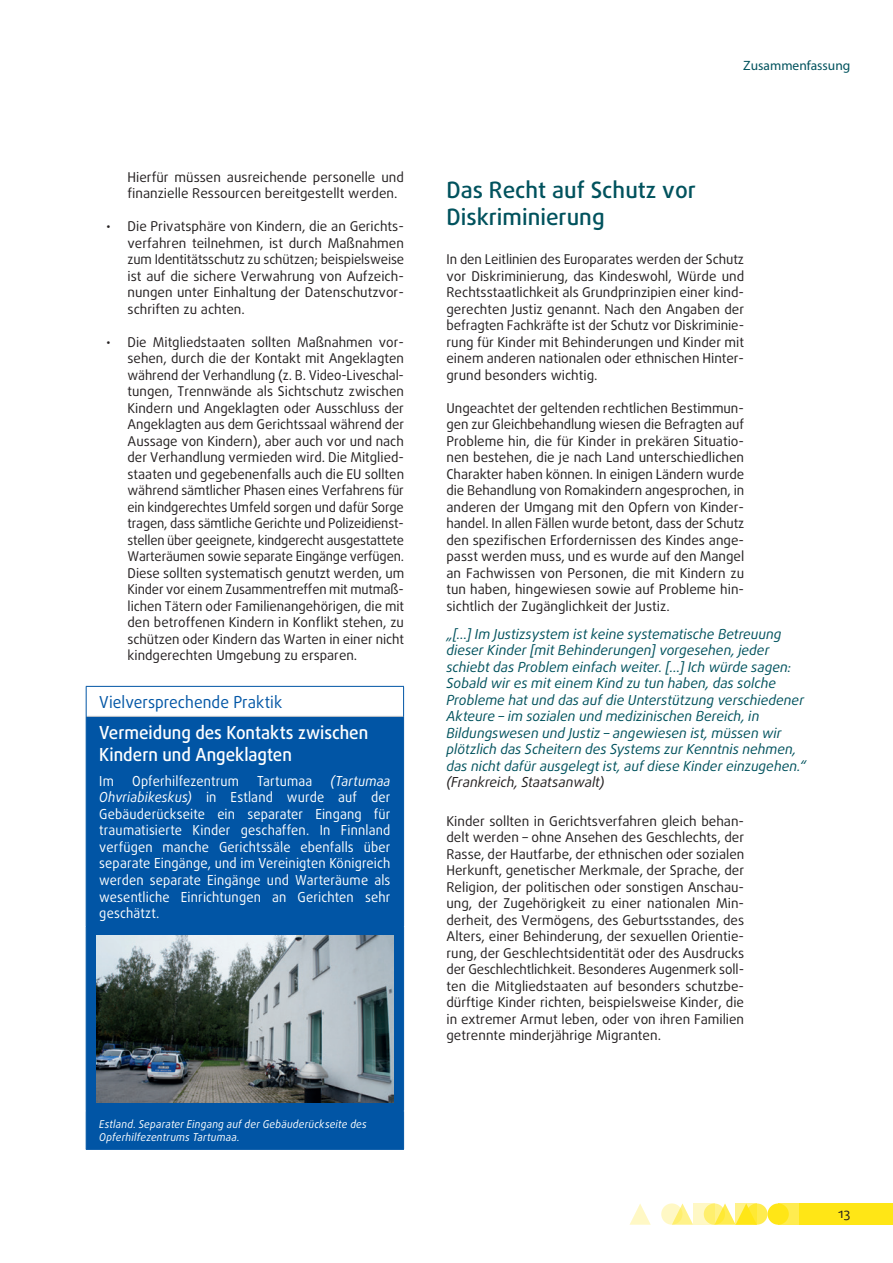
<style>
.page{position:relative;width:893px;height:1263px;background:#fff}
.page>*{position:absolute;margin:0;border:0;box-sizing:border-box;transform-origin:0 0}
.titles_h2{font:500 22.5px/27px "Daxline Pro";color:#00525d}
.PROMISING_title{font:500 18px/21.6px "Daxline Pro";color:#fff;scale:.94 1}
.PROMISING_super{font:16.5px "Daxline Pro";letter-spacing:.005em;color:#0155a5;scale:.95 1}
.quote_body{font:italic 13.8px/16.5px "Daxline Pro";color:#00525d}
.PROMISING_body{font:13.8px/16.5px "Daxline Pro";letter-spacing:.01em;color:#fff;text-align:justify;scale:.94 1}
.text_body{font:13.5px/16.5px "Daxline Pro";color:#231f20;text-align:justify}
.t1{font:13.5px "Myriad Pro";color:#00525d}
.PROMISING_more_info{font:italic 10.8px/12.9px "Daxline Pro";letter-spacing:.02em;color:#fff;scale:.95 1}
.s1{font-style:italic}
.s2{color:#231f20}
</style>
<div class="page">
<div style="left:746px;top:1203px;width:21px;height:22px;background:#ffec50;border-radius:50%"></div>
<div style="left:778px;top:1203px;width:21px;height:22px;background:#ffec50"></div>
<div style="left:799px;top:1203px;width:94px;height:22px;background:#ffe616"></div>
<svg style="left:675px;top:1203px;width:18px;height:22px"></svg>
<svg style="left:629px;top:1204px;width:22px;height:21px"></svg>
<div style="left:767px;top:1203px;width:22px;height:22px;background:#ffe616;border-radius:50%"></div>
<svg style="left:718px;top:1203px;width:18px;height:22px"></svg>
<svg style="left:704px;top:1203px;width:21px;height:22px"></svg>
<svg style="left:661px;top:1203px;width:21px;height:22px"></svg>
<svg style="left:736px;top:1203px;width:21px;height:22px"></svg>
<svg style="left:693px;top:1203px;width:21px;height:22px"></svg>
<div style="left:87px;top:717px;width:316px;height:432px;background:#0155a5"></div>
<hr style="left:87px;top:716px;width:316px;height:1px;background:#c7c8ca">
<hr style="left:86px;top:686px;width:318px;height:1px;background:#0155a5">
<svg style="left:86px;top:687px;width:1px;height:29px"></svg>
<svg style="left:403px;top:687px;width:1px;height:29px"></svg>
<hr style="left:86px;top:716px;width:1px;height:210px;background:#0155a5">
<hr style="left:403px;top:716px;width:1px;height:210px;background:#0155a5">
<hr style="left:86px;top:926px;width:318px;height:1px;background:#0155a5">
<hr style="left:86px;top:927px;width:1px;height:183px;background:#0155a5">
<hr style="left:403px;top:927px;width:1px;height:183px;background:#0155a5">
<hr style="left:86px;top:1110px;width:318px;height:1px;background:#0155a5">
<hr style="left:86px;top:1111px;width:1px;height:38px;background:#0155a5">
<hr style="left:403px;top:1111px;width:1px;height:38px;background:#0155a5">
<hr style="left:86px;top:1149px;width:318px;height:1px;background:#0155a5">
<img style="left:96px;top:935px;width:298px;height:167px">
<p class="text_body" style="left:128px;top:169px;width:278px">Hierfür müssen ausreichende personelle und finanzielle Ressourcen bereitgestellt werden.</p>
<p class="text_body" style="left:128px;top:218px;width:278px;text-indent:-21px">• Die Privatsphäre von Kindern, die an Gerichts&shy;verfahren teilnehmen, ist durch Maßnahmen zum Identitätsschutz zu schützen; beispielsweise ist auf die sichere Verwahrung von Aufzeich&shy;nungen unter Einhaltung der Datenschutzvor&shy;schriften zu achten.</p>
<p class="text_body" style="left:128px;top:334px;width:278px;text-indent:-21px">• Die Mitgliedstaaten sollten Maßnahmen vor&shy;sehen, durch die der Kontakt mit Angeklagten während der Verhandlung (z. B. Video-Liveschal&shy;tungen, Trennwände als Sichtschutz zwischen Kindern und Angeklagten oder Ausschluss der Angeklagten aus dem Gerichtssaal während der Aussage von Kindern), aber auch vor und nach der Verhandlung vermieden wird. Die Mitglied&shy;staaten und gegebenenfalls auch die EU sollten während sämtlicher Phasen eines Verfahrens für ein kindgerechtes Umfeld sorgen und dafür Sorge tragen, dass sämtliche Gerichte und Polizeidienst&shy;stellen über geeignete, kindgerecht ausgestattete Warteräumen sowie separate Eingänge verfügen.<br>Diese sollten systematisch genutzt werden, um Kinder vor einem Zusammentreffen mit mutmaß&shy;lichen Tätern oder Familienangehörigen, die mit den betroffenen Kindern in Konflikt stehen, zu schützen oder Kindern das Warten in einer nicht kindgerechten Umgebung zu ersparen.</p>
<p class="PROMISING_super" style="left:99px;top:691px;width:194px">Vielversprechende Praktik</p>
<p class="PROMISING_title" style="left:99px;top:722px;width:288px">Vermeidung des Kontakts zwischen<br>Kindern und Angeklagten</p>
<p class="PROMISING_body" style="left:99px;top:772px;width:17px">Im</p>
<p class="PROMISING_body" style="left:132px;top:772px;width:115px">Opferhilfezentrum</p>
<p class="PROMISING_body" style="left:257px;top:772px;width:60px">Tartumaa</p>
<p class="PROMISING_body" style="left:99px;top:772px;width:311px;text-indent:231px"><span class="s1">(Tartumaa Ohvriabikeskus)</span> in Estland wurde auf der Gebäuderückseite ein separater Eingang für traumatisierte Kinder geschaffen. In Finnland verfügen manche Gerichtssäle ebenfalls über separate Eingänge, und im Vereinigten Königreich werden separate Eingänge und Warteräume als wesentliche Einrichtungen an Gerichten sehr geschätzt.</p>
<p class="PROMISING_more_info" style="left:99px;top:1117px;width:283px">Estland. Separater Eingang auf der Gebäuderückseite des<br>Opferhilfezentrums Tartumaa.</p>
<p class="t1" style="left:743px;top:57px;width:109px">Zusammenfassung</p>
<p class="titles_h2" style="left:446px;top:177px;width:251px">Das Recht auf Schutz vor<br>Diskriminierung</p>
<p class="text_body" style="left:446px;top:251px;width:299px">In den Leitlinien des Europarates werden der Schutz vor Diskriminierung, das Kindeswohl, Würde und Rechtsstaatlichkeit als Grundprinzipien einer kind&shy;gerechten Justiz genannt. Nach den Angaben der befragten Fachkräfte ist der Schutz vor Diskriminie&shy;rung für Kinder mit Behinderungen und Kinder mit einem anderen nationalen oder ethnischen Hinter&shy;grund besonders wichtig.</p>
<p class="text_body" style="left:446px;top:400px;width:299px">Ungeachtet der geltenden rechtlichen Bestimmun&shy;gen zur Gleichbehandlung wiesen die Befragten auf Probleme hin, die für Kinder in prekären Situatio&shy;nen bestehen, die je nach Land unterschiedlichen Charakter haben können. In einigen Ländern wurde die Behandlung von Romakindern angesprochen, in anderen der Umgang mit den Opfern von Kinder&shy;handel. In allen Fällen wurde betont, dass der Schutz den spezifischen Erfordernissen des Kindes ange&shy;passt werden muss, und es wurde auf den Mangel an Fachwissen von Personen, die mit Kindern zu tun haben, hingewiesen sowie auf Probleme hin&shy;sichtlich der Zugänglichkeit der Justiz.</p>
<p class="quote_body" style="left:446px;top:626px;width:361px">„[…] Im Justizsystem ist keine systematische Betreuung dieser Kinder [mit Behinderungen] vorgesehen, jeder schiebt das Problem einfach weiter. […] Ich würde sagen:<br>Sobald wir es mit einem Kind zu tun haben, das solche Probleme hat und das auf die Unterstützung verschiedener Akteure – im sozialen und medizinischen Bereich, in Bildungswesen und Justiz – angewiesen ist, müssen wir plötzlich das Scheitern des Systems zur Kenntnis nehmen, das nicht dafür ausgelegt ist, auf diese Kinder einzugehen.“ <span class="s2">(Frankreich, Staatsanwalt)</span></p>
<p class="text_body" style="left:446px;top:812px;width:299px">Kinder sollten in Gerichtsverfahren gleich behan&shy;delt werden – ohne Ansehen des Geschlechts, der Rasse, der Hautfarbe, der ethnischen oder sozialen Herkunft, genetischer Merkmale, der Sprache, der Religion, der politischen oder sonstigen Anschau&shy;ung, der Zugehörigkeit zu einer nationalen Min&shy;derheit, des Vermögens, des Geburtsstandes, des Alters, einer Behinderung, der sexuellen Orientie&shy;rung, der Geschlechtsidentität oder des Ausdrucks der Geschlechtlichkeit. Besonderes Augenmerk soll&shy;ten die Mitgliedstaaten auf besonders schutzbe&shy;dürftige Kinder richten, beispielsweise Kinder, die in extremer Armut leben, oder von ihren Familien getrennte minderjährige Migranten.</p>
<p class="text_body" style="left:838px;top:1205px;width:14px">13</p>
</div>
